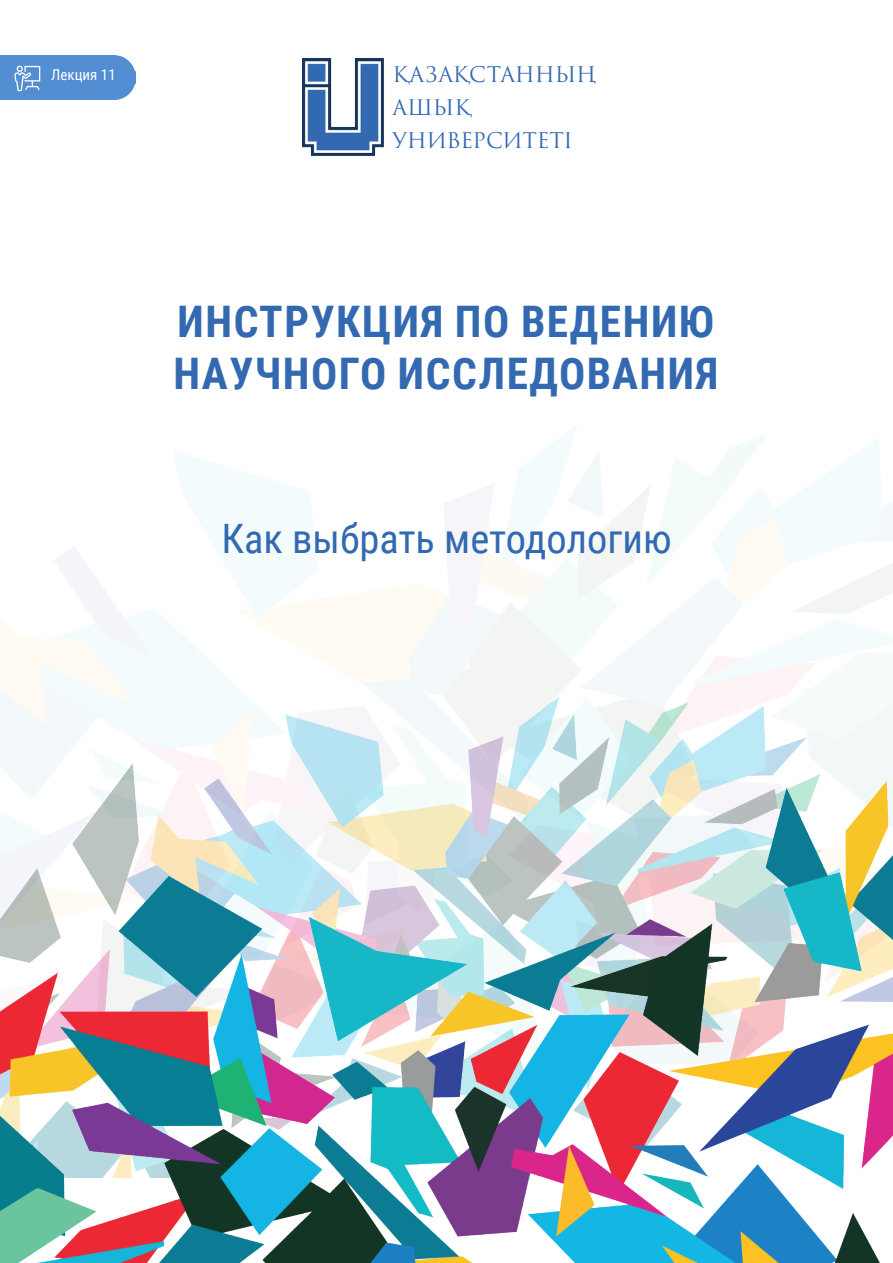
<style>
.page{position:relative;width:893px;height:1263px;background:#fff}
.page>*{position:absolute;margin:0;border:0;box-sizing:border-box;transform-origin:0 0}
.t1{font:700 43.5px/52.2px "Roboto Condensed";letter-spacing:.035em;color:#3269b1}
.t2{font:40.5px "Roboto Condensed";color:#3269b1}
.t3{font:21px "Trajan Pro 3";letter-spacing:-.01em;color:#3269b1}
.t4{font:15px "Roboto Condensed";color:#fff}
</style>
<div class="page">
<img style="left:0;top:425px;width:893px;height:638px">
<img style="left:302px;top:58px;width:82px;height:98px">
<img style="left:0;top:696px;width:892px;height:33px">
<img style="left:0;top:729px;width:892px;height:534px">
<div style="left:0;top:55px;width:136px;height:45px;background:#538dd2"></div>
<svg style="left:14px;top:66px;width:26px;height:25px"></svg>
<p class="t4" style="left:51px;top:64px;width:66px">Лекция 11</p>
<p class="t3" style="left:393px;top:60px;width:205px">ҚАЗАҚСТАННЫҢ</p>
<p class="t3" style="left:393px;top:93px;width:80px">АШЫҚ</p>
<p class="t3" style="left:393px;top:126px;width:182px">УНИВЕРСИТЕТІ</p>
<p class="t1" style="left:173px;top:294px;width:546px">ИНСТРУКЦИЯ ПО ВЕДЕНИЮ<br>НАУЧНОГО ИССЛЕДОВАНИЯ</p>
<p class="t2" style="left:221px;top:511px;width:452px">Как выбрать методологию</p>
</div>
